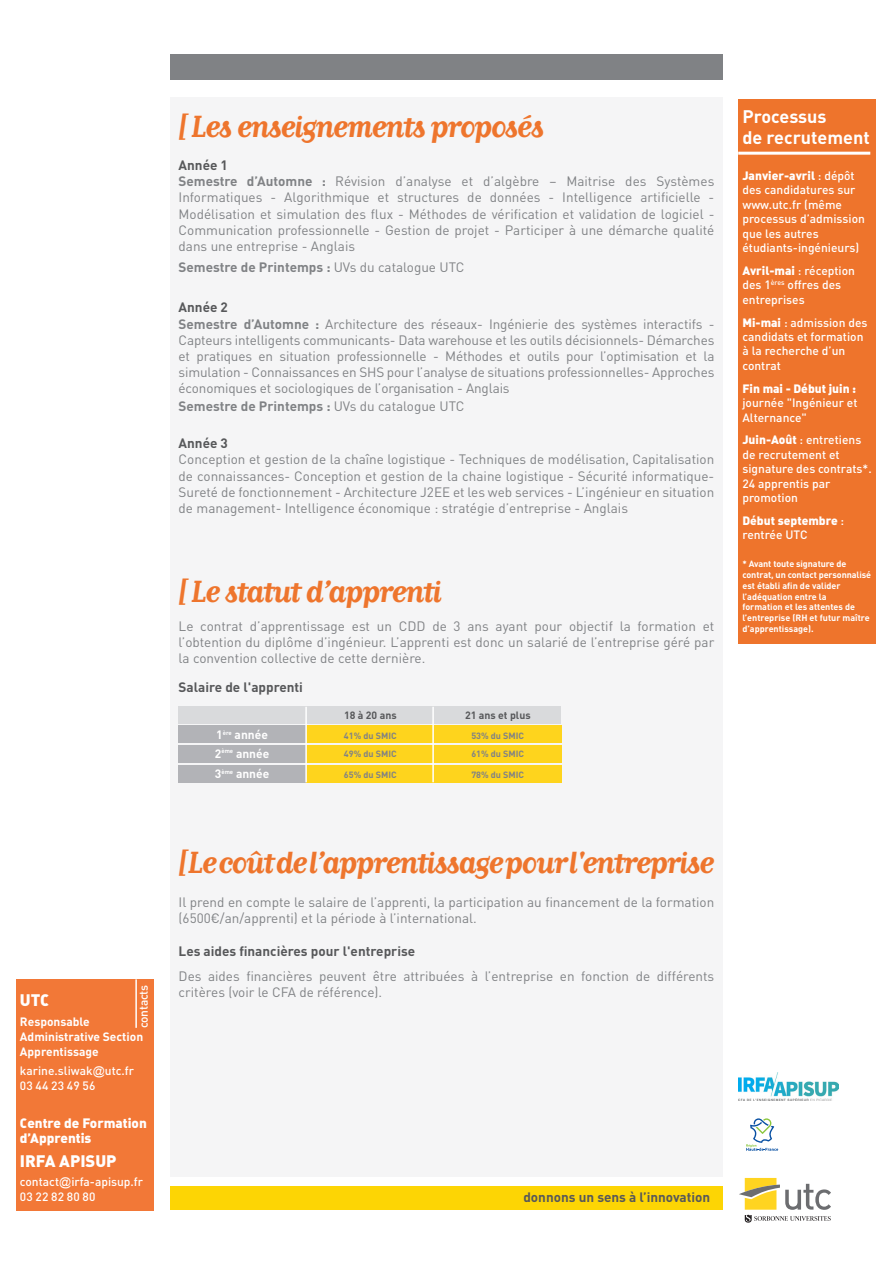
<style>
.page{position:relative;width:893px;height:1263px;background:#fff}
.page>*{position:absolute;margin:0;border:0;box-sizing:border-box;transform-origin:0 0}
.t1{font:700 30px "Matrix Script";letter-spacing:-.05em;color:#ee752d}
.DIN_10{font:700 18px/21.6px "DIN";color:#fff}
.DIN_10-2{font:16.5px "DIN Black Alternate";color:#fff}
.t2{font:13.5px/16.2px "DIN";color:#808285;text-align:justify}
.t3{font:700 13.5px "DIN";color:#57585a}
.t4{font:700 13.5px "DIN";color:#808285}
.DIN_10-3{font:13.5px/15px "DIN Black Alternate";color:#fff}
.DIN_10-4{font:500 12px/14.4px "DIN";color:#fff}
.DIN_10-5{font:700 12px/15px "DIN";color:#fff}
.DIN_10-6{font:12px/14.4px "DIN Black Alternate";color:#fff}
.DIN_10-7{font:500 12px "DIN";letter-spacing:-.02em;color:#fff}
.t5{font:700 10.5px "DIN";color:#57585a}
.t6{font:700 9px/10.8px "DIN";color:#fff}
.t7{font:700 9px "DIN";color:#808285}
.s1{font-family:"Arial";font-weight:400}
.s2{font-weight:700}
.s3{font-weight:400}
.s4{font-family:"DIN Black Alternate";font-weight:400}
.s5{font-family:"DIN";font-weight:500}
</style>
<div class="page">
<div style="left:170px;top:54px;width:553px;height:26px;background:#808285"></div>
<div style="left:170px;top:98px;width:553px;height:1079px;background:#f5f5f6"></div>
<div style="left:170px;top:1186px;width:553px;height:24px;background:#fdd504"></div>
<svg style="left:739px;top:1178px;width:92px;height:44px"></svg>
<img style="left:739px;top:1073px;width:100px;height:27px">
<svg style="left:746px;top:1118px;width:32px;height:33px"></svg>
<div style="left:179px;top:707px;width:382px;height:17px;background:#d9dadc"></div>
<div style="left:306px;top:745px;width:255px;height:17px;background:#fed41d"></div>
<div style="left:179px;top:745px;width:127px;height:17px;background:#b2b3b7"></div>
<div style="left:306px;top:726px;width:255px;height:17px;background:#fed41d"></div>
<div style="left:179px;top:726px;width:127px;height:17px;background:#b2b3b7"></div>
<div style="left:306px;top:765px;width:255px;height:17px;background:#fed41d"></div>
<div style="left:179px;top:765px;width:127px;height:17px;background:#b2b3b7"></div>
<hr style="left:305px;top:707px;width:2px;height:75px;background:#fff">
<hr style="left:432px;top:707px;width:2px;height:75px;background:#fff">
<div style="left:738px;top:99px;width:138px;height:544px;background:#ee742c"></div>
<hr style="left:738px;top:152px;width:132px;height:3px;background:#fff">
<div style="left:16px;top:979px;width:137px;height:232px;background:#f27837"></div>
<hr style="left:135px;top:979px;width:2px;height:49px;background:#fff">
<p class="DIN_10-7" style="left:136px;top:1028px;width:45px;rotate:-90deg">contacts</p>
<p class="DIN_10-2" style="left:20px;top:989px;width:31px">UTC</p>
<p class="DIN_10-5" style="left:20px;top:1013px;width:125px">Responsable<br>Administrative Section<br>Apprentissage</p>
<p class="DIN_10-4" style="left:20px;top:1063px;width:116px">karine.sliwak<span class="s1">@</span>utc.fr</p>
<p class="DIN_10-4" style="left:20px;top:1078px;width:77px">03 44 23 49 56</p>
<p class="DIN_10-3" style="left:20px;top:1115px;width:128px">Centre de Formation d’Apprentis</p>
<p class="DIN_10-2" style="left:20px;top:1150px;width:98px">IRFA APISUP</p>
<p class="DIN_10-4" style="left:20px;top:1174px;width:125px">contact<span class="s1">@</span>irfa-apisup.fr</p>
<p class="DIN_10-4" style="left:20px;top:1189px;width:77px">03 22 82 80 80</p>
<p class="t1" style="left:179px;top:108px;width:367px">[ Les enseignements proposés</p>
<p class="t3" style="left:179px;top:156px;width:51px">Année 1</p>
<p class="t2" style="left:179px;top:173px;width:537px"><span class="s2">Semestre d’Automne :</span> Révision d’analyse et d’algèbre – Maitrise des Systèmes Informatiques - Algorithmique et structures de données - Intelligence artificielle - Modélisation et simulation des flux - Méthodes de vérification et validation de logiciel - Communication professionnelle - Gestion de projet - Participer à une démarche qualité dans une entreprise - Anglais</p>
<p class="t4" style="left:179px;top:258px;width:287px">Semestre de Printemps : <span class="s3">UVs du catalogue UTC</span></p>
<p class="t3" style="left:179px;top:299px;width:51px">Année 2</p>
<p class="t2" style="left:179px;top:315px;width:537px"><span class="s2">Semestre d’Automne :</span> Architecture des réseaux- Ingénierie des systèmes interactifs - Capteurs intelligents communicants- Data warehouse et les outils décisionnels- Démarches et pratiques en situation professionnelle - Méthodes et outils pour l’optimisation et la simulation - Connaissances en SHS pour l’analyse de situations professionnelles- Approches économiques et sociologiques de l’organisation - Anglais</p>
<p class="t4" style="left:179px;top:398px;width:287px">Semestre de Printemps : <span class="s3">UVs du catalogue UTC</span></p>
<p class="t3" style="left:179px;top:434px;width:51px">Année 3</p>
<p class="t2" style="left:179px;top:451px;width:537px">Conception et gestion de la chaîne logistique - Techniques de modélisation, Capitalisation de connaissances- Conception et gestion de la chaine logistique - Sécurité informatique-Sureté de fonctionnement - Architecture J2EE et les web services - L’ingénieur en situation de management- Intelligence économique : stratégie d’entreprise - Anglais</p>
<p class="t1" style="left:179px;top:573px;width:265px">[ Le statut d’apprenti</p>
<p class="t2" style="left:179px;top:618px;width:537px">Le contrat d’apprentissage est un CDD de 3 ans ayant pour objectif la formation et l’obtention du diplôme d’ingénieur. L’apprenti est donc un salarié de l’entreprise géré par la convention collective de cette dernière.</p>
<p class="t3" style="left:179px;top:678px;width:126px">Salaire de l'apprenti</p>
<p class="t5" style="left:344px;top:708px;width:54px">18 à 20 ans</p>
<p class="t5" style="left:465px;top:708px;width:67px">21 ans et plus</p>
<p class="DIN_10-5" style="left:216px;top:727px;width:53px">1<sup>ère</sup> année</p>
<p class="t7" style="left:344px;top:730px;width:54px">41% du SMIC</p>
<p class="t7" style="left:471px;top:730px;width:54px">53% du SMIC</p>
<p class="DIN_10-5" style="left:215px;top:766px;width:56px">3<sup>ème</sup> année</p>
<p class="t7" style="left:344px;top:769px;width:54px">65% du SMIC</p>
<p class="t7" style="left:471px;top:769px;width:54px">78% du SMIC</p>
<p class="DIN_10-5" style="left:215px;top:745px;width:56px">2<sup>ème</sup> année</p>
<p class="t7" style="left:344px;top:748px;width:54px">49% du SMIC</p>
<p class="t7" style="left:471px;top:748px;width:54px">61% du SMIC</p>
<p class="DIN_10" style="left:742px;top:105px;width:129px">Processus<br>de recrutement</p>
<p class="DIN_10-4" style="left:742px;top:168px;width:124px"><span class="s4">Janvier-avril</span> : dépôt des candidatures sur www.utc.fr (même processus d’admission que les autres étudiants-ingénieurs)</p>
<p class="DIN_10-4" style="left:742px;top:263px;width:114px"><span class="s4">Avril-mai</span> : réception des 1<sup>ères</sup> offres des entreprises</p>
<p class="DIN_10-4" style="left:742px;top:315px;width:127px"><span class="s4">Mi-mai</span> : admission des candidats et formation à la recherche d’un contrat</p>
<p class="DIN_10-4" style="left:742px;top:381px;width:117px;text-align:justify"><span class="s4">Fin mai - Début juin : </span>journée "Ingénieur et Alternance"</p>
<p class="DIN_10-4" style="left:742px;top:432px;width:131px"><span class="s4">Juin-Août</span> : entretiens de recrutement et signature des contrats*.</p>
<p class="DIN_10-4" style="left:742px;top:476px;width:89px">24 apprentis par promotion</p>
<p class="DIN_10-6" style="left:742px;top:513px;width:103px">Début septembre <span class="s5">: rentrée UTC</span></p>
<p class="t6" style="left:742px;top:558px;width:130px">* Avant toute signature de contrat, un contact personnalisé est établi afin de valider l’adéquation entre la<br>formation et les attentes de l’entreprise (RH et futur maître d’apprentissage).</p>
<p class="t1" style="left:179px;top:844px;width:537px">[ Le coût de l’apprentissage pour l'entreprise</p>
<p class="t2" style="left:179px;top:893px;width:537px">Il prend en compte le salaire de l’apprenti, la participation au financement de la formation (6500€/an/apprenti) et la période à l’international.</p>
<p class="t3" style="left:179px;top:942px;width:238px">Les aides financières pour l'entreprise</p>
<p class="t2" style="left:179px;top:967px;width:537px">Des aides financières peuvent être attribuées à l’entreprise en fonction de différents critères (voir le CFA de référence).</p>
<p class="t3" style="left:523px;top:1189px;width:188px">donnons un sens à l’innovation</p>
</div>
